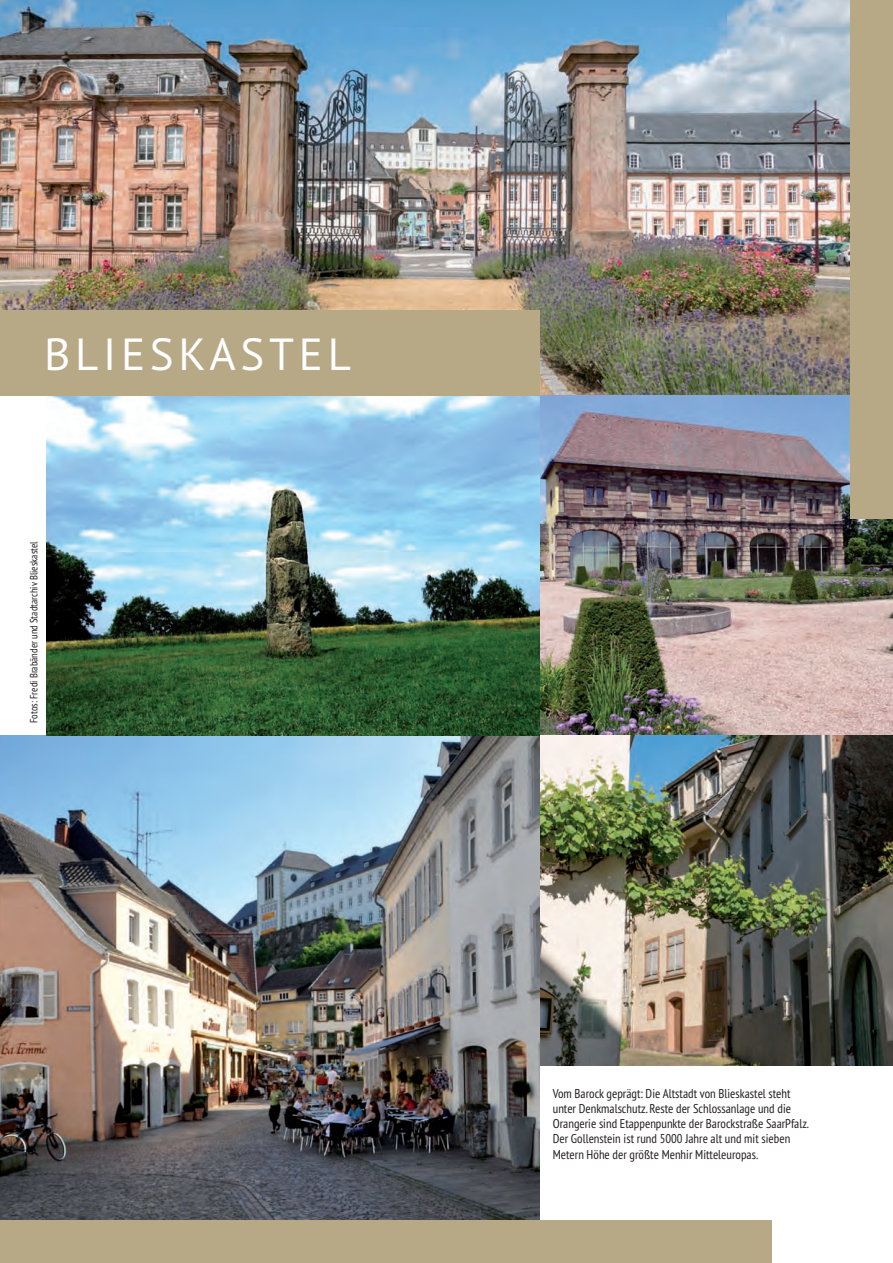
<style>
.page{position:relative;width:893px;height:1263px;background:#fff}
.page>*{position:absolute;margin:0;border:0;box-sizing:border-box;transform-origin:0 0}
.t1{font:45px "PT Sans";letter-spacing:.105em;color:#fff}
.t2{font:condensed 12.75px/15.3px "PT Sans";color:#231f20}
.t3{font:condensed 10.5px "PT Sans";color:#231f20}
</style>
<div class="page">
<img style="left:0;top:0;width:850px;height:395px">
<img style="left:0;top:736px;width:540px;height:484px">
<img style="left:47px;top:395px;width:493px;height:341px">
<img style="left:540px;top:395px;width:353px;height:341px">
<img style="left:540px;top:736px;width:353px;height:329px">
<div style="left:0;top:1220px;width:772px;height:43px;background:#b7a886"></div>
<div style="left:0;top:310px;width:540px;height:85px;background:#b7a886"></div>
<div style="left:850px;top:0;width:43px;height:519px;background:#b7a886"></div>
<h1 class="t1" style="left:44px;top:325px;width:308px">BLIESKASTEL</h1>
<p class="t3" style="left:27px;top:723px;width:183px;rotate:-90deg">Fotos: Fredi Brabänder und Stadtarchiv Blieskastel</p>
<p class="t2" style="left:553px;top:1085px;width:258px">Vom Barock geprägt: Die Altstadt von Blieskastel steht unter Denkmalschutz. Reste der Schlossanlage und die Orangerie sind Etappenpunkte der Barockstraße SaarPfalz.<br>Der Gollenstein ist rund 5000 Jahre alt und mit sieben Metern Höhe der größte Menhir Mitteleuropas.</p>
</div>
